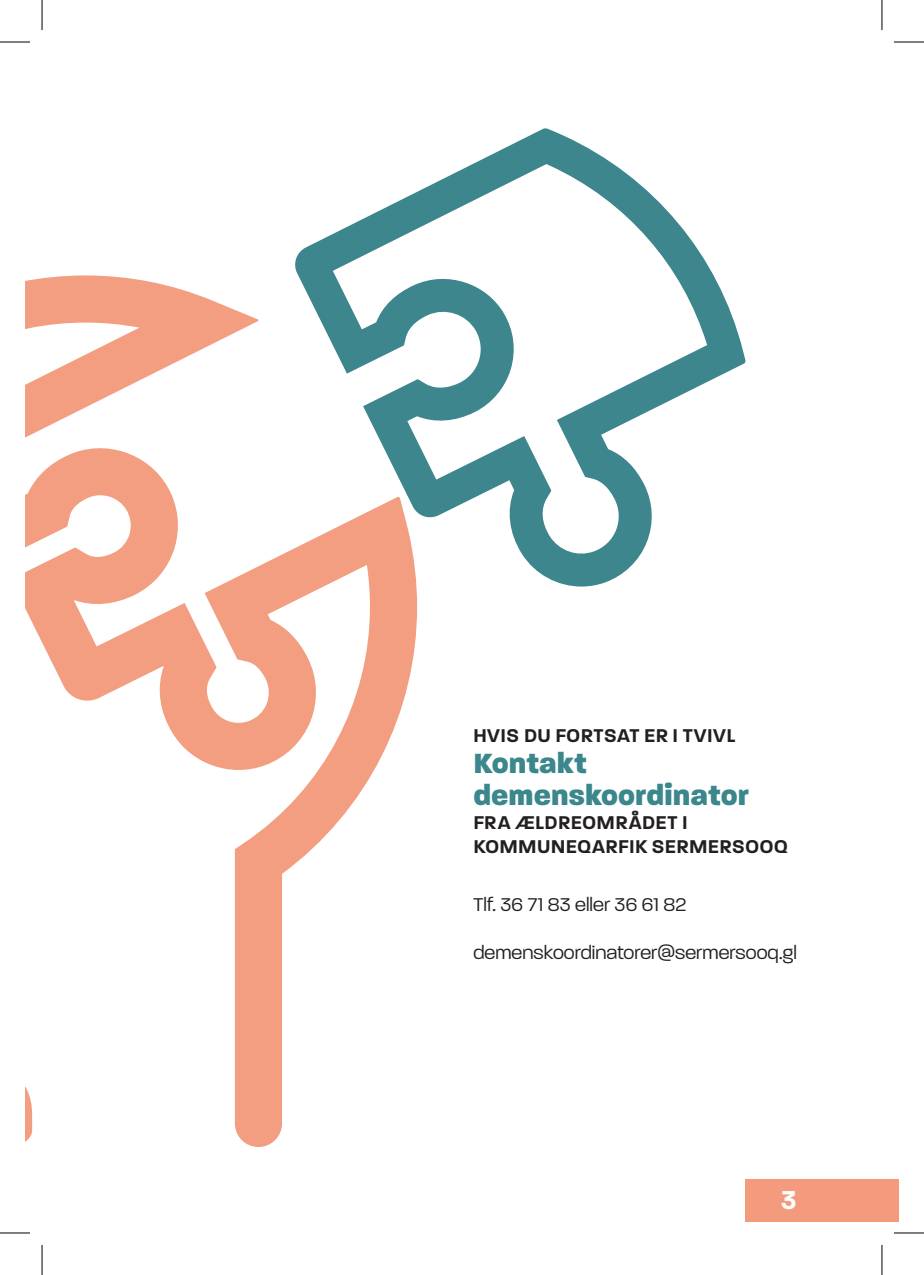
<style>
.page{position:relative;width:924px;height:1275px;background:#fff}
.page>*{position:absolute;margin:0;border:0;box-sizing:border-box;transform-origin:0 0}
.Overskrift_1{font:800 30px "Paralucent";color:#3b878c}
.t1{font:600 28px "Paralucent";color:#fff}
.Brødtekst{font:300 20px "Paralucent";letter-spacing:.005em;color:#231f20}
.Overskrift_1-2{font:600 20px/24px "Paralucent";letter-spacing:.015em;color:#231f20}
.Brødtekst-2{font:600 20px "Paralucent";letter-spacing:.02em;color:#231f20}
</style>
<div class="page">
<div style="left:745px;top:1179px;width:153px;height:42px;background:#f49b7e"></div>
<svg style="left:25px;top:275px;width:392px;height:872px"></svg>
<svg style="left:294px;top:128px;width:451px;height:458px"></svg>
<hr style="left:0;top:42px;width:30px;height:1px;background:#000">
<hr style="left:893px;top:42px;width:30px;height:1px;background:#000">
<hr style="left:0;top:1232px;width:30px;height:1px;background:#000">
<hr style="left:893px;top:1232px;width:30px;height:1px;background:#000">
<hr style="left:42px;top:0;width:1px;height:30px;background:#000">
<hr style="left:42px;top:1245px;width:1px;height:30px;background:#000">
<hr style="left:881px;top:0;width:1px;height:30px;background:#000">
<hr style="left:881px;top:1245px;width:1px;height:30px;background:#000">
<p class="Brødtekst-2" style="left:473px;top:724px;width:263px">HVIS DU FORTSAT ER I TVIVL</p>
<p class="Overskrift_1" style="left:473px;top:744px;width:115px">Kontakt</p>
<p class="Overskrift_1" style="left:473px;top:776px;width:277px">demenskoordinator</p>
<p class="Overskrift_1-2" style="left:473px;top:810px;width:316px">FRA ÆLDREOMRÅDET I<br>KOMMUNEQARFIK SERMERSOOQ</p>
<p class="Brødtekst" style="left:473px;top:892px;width:214px">Tlf. 36 71 83 eller 36 61 82</p>
<p class="Brødtekst" style="left:473px;top:940px;width:325px">demenskoordinatorer@sermersooq.gl</p>
<h2 class="t1" style="left:780px;top:1183px;width:17px">3</h2>
</div>
